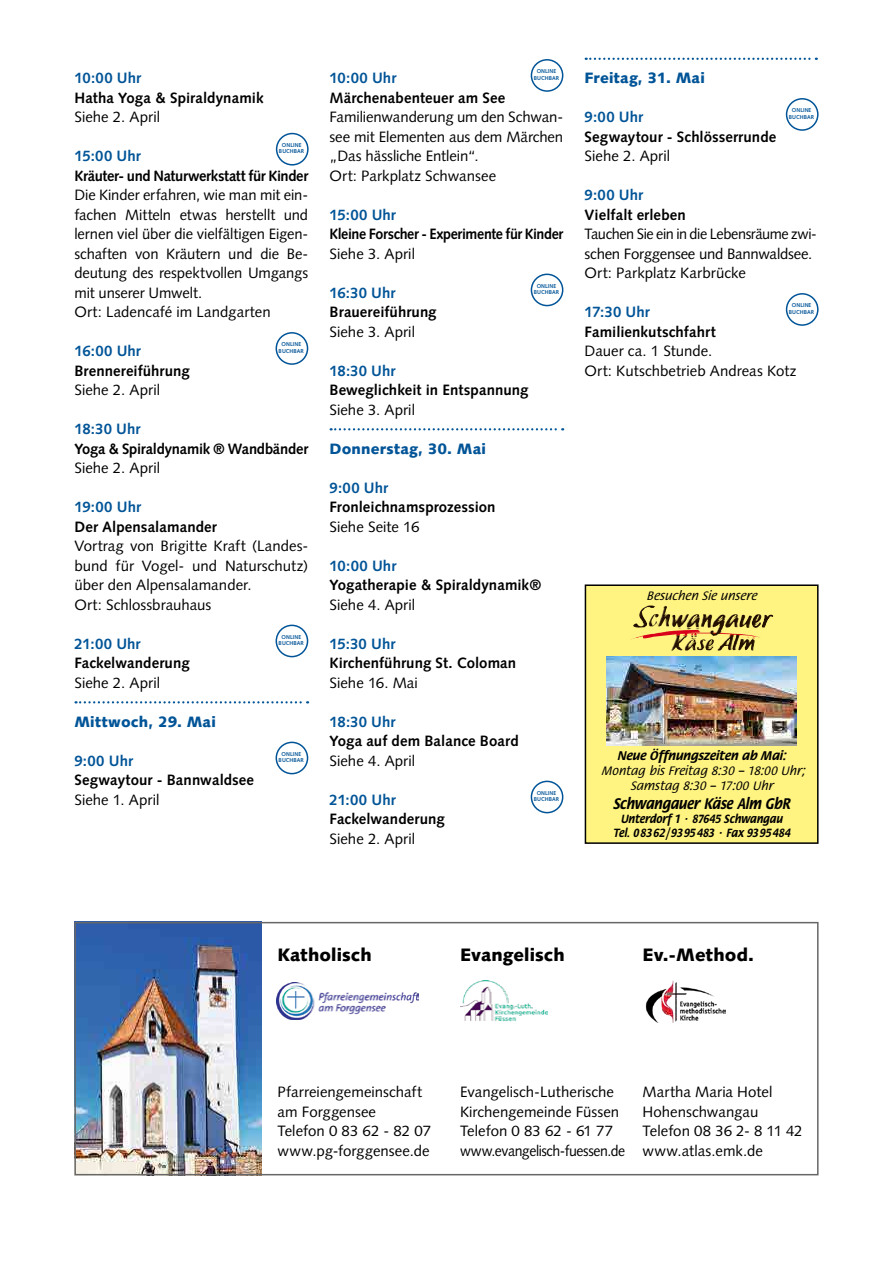
<style>
.page{position:relative;width:893px;height:1263px;background:#fff}
.page>*{position:absolute;margin:0;border:0;box-sizing:border-box;transform-origin:0 0}
.t1{font:900 18px "Syntax LT Pro";letter-spacing:.005em;color:#000}
.t2{font:700 16.5px "Flora Std";color:#000;scale:.88 1}
.t3{font:15px/19.5px "Syntax LT Pro";color:#000}
.t4{font:700 15px "Syntax LT Pro";letter-spacing:.005em;color:#000}
.t5{font:700 15px "Syntax LT Pro";letter-spacing:.005em;color:#005497}
.t6{font:15px/19.5px "Syntax LT Pro";letter-spacing:-.02em;color:#000}
.t7{font:500 15px/14.2px "Flora Std";letter-spacing:.02em;color:#000;text-align:center;scale:.79 1}
.t8{font:900 15px "Syntax LT Pro";letter-spacing:.015em;color:#005497}
.t9{font:700 15px "Syntax LT Pro";letter-spacing:-.025em;color:#000;scale:.95 1}
.t10{font:700 15px "Syntax LT Pro";letter-spacing:-.02em;color:#000}
.t11{font:700 15px "Syntax LT Pro";letter-spacing:-.015em;color:#000}
.t12{font:italic 500 13.5px/15px "Flora Std";color:#000;text-align:center}
.t13{font:italic 700 13.5px "Flora Std";color:#000}
.t14{font:700 12.75px/14.2px "Flora Std";color:#000;text-align:center;scale:.89 1}
.t15{font:700 5.7px/6.3px "Syntax LT Pro";letter-spacing:.01em;color:#005497;text-align:center;scale:.95 1}
</style>
<div class="page">
<svg style="left:76px;top:701px;width:232px;height:2px"></svg>
<svg style="left:331px;top:428px;width:232px;height:2px"></svg>
<svg style="left:586px;top:58px;width:231px;height:2px"></svg>
<div style="left:276px;top:133px;width:33px;height:33px;border:2px solid #005497;border-radius:50%"></div>
<div style="left:276px;top:332px;width:32px;height:33px;border:2px solid #005497;border-radius:50%"></div>
<div style="left:276px;top:625px;width:32px;height:32px;border:2px solid #005497;border-radius:50%"></div>
<div style="left:276px;top:742px;width:32px;height:32px;border:2px solid #005497;border-radius:50%"></div>
<div style="left:531px;top:59px;width:32px;height:33px;border:2px solid #005497;border-radius:50%"></div>
<div style="left:531px;top:274px;width:32px;height:32px;border:2px solid #005497;border-radius:50%"></div>
<div style="left:531px;top:781px;width:32px;height:32px;border:2px solid #005497;border-radius:50%"></div>
<div style="left:786px;top:98px;width:33px;height:33px;border:2px solid #005497;border-radius:50%"></div>
<div style="left:786px;top:293px;width:33px;height:33px;border:2px solid #005497;border-radius:50%"></div>
<img style="left:77px;top:925px;width:184px;height:247px">
<img style="left:277px;top:982px;width:141px;height:38px">
<img style="left:646px;top:980px;width:80px;height:42px">
<img style="left:460px;top:980px;width:87px;height:41px">
<div style="left:74px;top:922px;width:745px;height:253px;border:2px solid #676767"></div>
<div style="left:585px;top:585px;width:233px;height:258px;background:#fff481"></div>
<div style="left:585px;top:584px;width:234px;height:260px;border:2px solid #000"></div>
<img style="left:633px;top:605px;width:106px;height:24px">
<img style="left:606px;top:656px;width:191px;height:89px">
<p class="t5" style="left:74px;top:69px;width:68px">10:00 Uhr</p>
<p class="t4" style="left:74px;top:89px;width:191px">Hatha Yoga &amp; Spiraldynamik</p>
<p class="t3" style="left:74px;top:107px;width:87px">Siehe 2. April</p>
<p class="t5" style="left:74px;top:147px;width:68px">15:00 Uhr</p>
<p class="t10" style="left:74px;top:167px;width:235px">Kräuter- und Naturwerkstatt für Kinder</p>
<p class="t3" style="left:74px;top:185px;width:235px">Die Kinder erfahren, wie man mit ein&shy;fachen Mitteln etwas herstellt und lernen viel über die vielfältigen Eigen&shy;schaften von Kräutern und die Be&shy;deutung des respektvollen Umgangs mit unserer Umwelt.<br>Ort: Ladencafé im Landgarten</p>
<p class="t5" style="left:74px;top:342px;width:68px">16:00 Uhr</p>
<p class="t4" style="left:74px;top:362px;width:117px">Brennereiführung</p>
<p class="t3" style="left:74px;top:380px;width:87px">Siehe 2. April</p>
<p class="t5" style="left:74px;top:420px;width:68px">18:30 Uhr</p>
<p class="t11" style="left:74px;top:440px;width:235px">Yoga &amp; Spiraldynamik ® Wandbänder</p>
<p class="t3" style="left:74px;top:458px;width:87px">Siehe 2. April</p>
<p class="t5" style="left:74px;top:498px;width:68px">19:00 Uhr</p>
<p class="t4" style="left:74px;top:518px;width:144px">Der Alpensalamander</p>
<p class="t3" style="left:74px;top:536px;width:235px">Vortrag von Brigitte Kraft (Landes&shy;bund für Vogel- und Naturschutz) über den Alpensalamander.<br>Ort: Schlossbrauhaus</p>
<p class="t5" style="left:74px;top:635px;width:68px">21:00 Uhr</p>
<p class="t4" style="left:74px;top:654px;width:117px">Fackelwanderung</p>
<p class="t3" style="left:74px;top:673px;width:87px">Siehe 2. April</p>
<p class="t8" style="left:74px;top:713px;width:143px">Mittwoch, 29. Mai</p>
<p class="t5" style="left:74px;top:752px;width:60px">9:00 Uhr</p>
<p class="t4" style="left:74px;top:771px;width:181px">Segwaytour - Bannwaldsee</p>
<p class="t3" style="left:74px;top:790px;width:87px">Siehe 1. April</p>
<p class="t15" style="left:279px;top:142px;width:28px">ONLINE<br>BUCHBAR</p>
<p class="t15" style="left:279px;top:341px;width:28px">ONLINE<br>BUCHBAR</p>
<p class="t15" style="left:279px;top:634px;width:28px">ONLINE<br>BUCHBAR</p>
<p class="t15" style="left:279px;top:751px;width:28px">ONLINE<br>BUCHBAR</p>
<p class="t15" style="left:534px;top:68px;width:28px">ONLINE<br>BUCHBAR</p>
<p class="t5" style="left:329px;top:69px;width:68px">10:00 Uhr</p>
<p class="t4" style="left:329px;top:89px;width:177px">Märchenabenteuer am See</p>
<p class="t3" style="left:329px;top:107px;width:235px">Familienwanderung um den Schwan&shy;see mit Elementen aus dem Märchen „Das hässliche Entlein“.<br>Ort: Parkplatz Schwansee</p>
<p class="t5" style="left:329px;top:206px;width:68px">15:00 Uhr</p>
<p class="t9" style="left:329px;top:225px;width:248px">Kleine Forscher - Experimente für Kinder</p>
<p class="t3" style="left:329px;top:244px;width:87px">Siehe 3. April</p>
<p class="t5" style="left:329px;top:284px;width:67px">16:30 Uhr</p>
<p class="t4" style="left:329px;top:303px;width:109px">Brauereiführung</p>
<p class="t3" style="left:329px;top:322px;width:87px">Siehe 3. April</p>
<p class="t5" style="left:329px;top:362px;width:68px">18:30 Uhr</p>
<p class="t4" style="left:329px;top:381px;width:201px">Beweglichkeit in Entspannung</p>
<p class="t3" style="left:329px;top:400px;width:87px">Siehe 3. April</p>
<p class="t8" style="left:329px;top:440px;width:158px">Donnerstag, 30. Mai</p>
<p class="t5" style="left:329px;top:479px;width:60px">9:00 Uhr</p>
<p class="t4" style="left:329px;top:498px;width:168px">Fronleichnamsprozession</p>
<p class="t3" style="left:329px;top:517px;width:91px">Siehe Seite 16</p>
<p class="t5" style="left:329px;top:557px;width:68px">10:00 Uhr</p>
<p class="t4" style="left:329px;top:576px;width:213px">Yogatherapie &amp; Spiraldynamik®</p>
<p class="t3" style="left:329px;top:595px;width:87px">Siehe 4. April</p>
<p class="t5" style="left:329px;top:635px;width:67px">15:30 Uhr</p>
<p class="t4" style="left:329px;top:654px;width:188px">Kirchenführung St. Coloman</p>
<p class="t3" style="left:329px;top:673px;width:90px">Siehe 16. Mai</p>
<p class="t5" style="left:329px;top:713px;width:68px">18:30 Uhr</p>
<p class="t4" style="left:329px;top:732px;width:191px">Yoga auf dem Balance Board</p>
<p class="t3" style="left:329px;top:751px;width:87px">Siehe 4. April</p>
<p class="t5" style="left:329px;top:791px;width:68px">21:00 Uhr</p>
<p class="t4" style="left:329px;top:810px;width:117px">Fackelwanderung</p>
<p class="t3" style="left:329px;top:829px;width:87px">Siehe 2. April</p>
<p class="t15" style="left:534px;top:283px;width:28px">ONLINE<br>BUCHBAR</p>
<p class="t15" style="left:534px;top:790px;width:28px">ONLINE<br>BUCHBAR</p>
<p class="t8" style="left:585px;top:69px;width:122px">Freitag, 31. Mai</p>
<p class="t5" style="left:585px;top:108px;width:60px">9:00 Uhr</p>
<p class="t4" style="left:585px;top:128px;width:193px">Segwaytour - Schlösserrunde</p>
<p class="t3" style="left:585px;top:146px;width:87px">Siehe 2. April</p>
<p class="t5" style="left:585px;top:186px;width:60px">9:00 Uhr</p>
<p class="t4" style="left:585px;top:206px;width:103px">Vielfalt erleben</p>
<p class="t6" style="left:585px;top:224px;width:234px">Tauchen Sie ein in die Lebensräume zwi&shy;schen Forggensee und Bannwaldsee.<br>Ort: Parkplatz Karbrücke</p>
<p class="t5" style="left:585px;top:303px;width:67px">17:30 Uhr</p>
<p class="t4" style="left:585px;top:323px;width:133px">Familienkutschfahrt</p>
<p class="t3" style="left:585px;top:341px;width:214px">Dauer ca. 1 Stunde.<br>Ort: Kutschbetrieb Andreas Kotz</p>
<p class="t15" style="left:789px;top:107px;width:28px">ONLINE<br>BUCHBAR</p>
<p class="t15" style="left:789px;top:302px;width:28px">ONLINE<br>BUCHBAR</p>
<p class="t12" style="left:647px;top:588px;width:115px">Besuchen Sie unsere</p>
<p class="t7" style="left:601px;top:748px;width:260px">Öffnungszeiten: Mo. –Fr. 8.30 –12.30 und<br>14 –18 Uhr, Sa. 8.30 –13 Uhr,<br>Mi.-Nachmittag geschlossen.</p>
<p class="t2" style="left:613px;top:794px;width:206px">Schwangauer Käse Alm GbR</p>
<p class="t14" style="left:613px;top:812px;width:203px">Unterdorf 1 · 87645 Schwangau<br>Tel. 08362/ 9395483 · Fax 9395484</p>
<p class="t13" style="left:617px;top:748px;width:173px">Neue Öffnungszeiten ab Mai:</p>
<p class="t12" style="left:602px;top:763px;width:208px">Montag bis Freitag 8:30 – 18:00 Uhr;<br>Samstag 8:30 – 17:00 Uhr</p>
<p class="t1" style="left:277px;top:944px;width:96px">Katholisch</p>
<p class="t1" style="left:460px;top:944px;width:106px">Evangelisch</p>
<p class="t1" style="left:643px;top:944px;width:113px">Ev.-Method.</p>
<p class="t3" style="left:277px;top:1082px;width:155px">Pfarreiengemeinschaft am Forggensee<br>Telefon 0 83 62 - 82 07 www.pg-forggensee.de</p>
<p class="t3" style="left:460px;top:1082px;width:167px">Evangelisch-Lutherische<br>Kirchengemeinde Füssen<br>Telefon 0 83 62 - 61 77 www.evangelisch-fuessen.de</p>
<p class="t3" style="left:643px;top:1082px;width:162px">Martha Maria Hotel<br>Hohenschwangau<br>Telefon 08 36 2- 8 11 42 www.atlas.emk.de</p>
</div>
